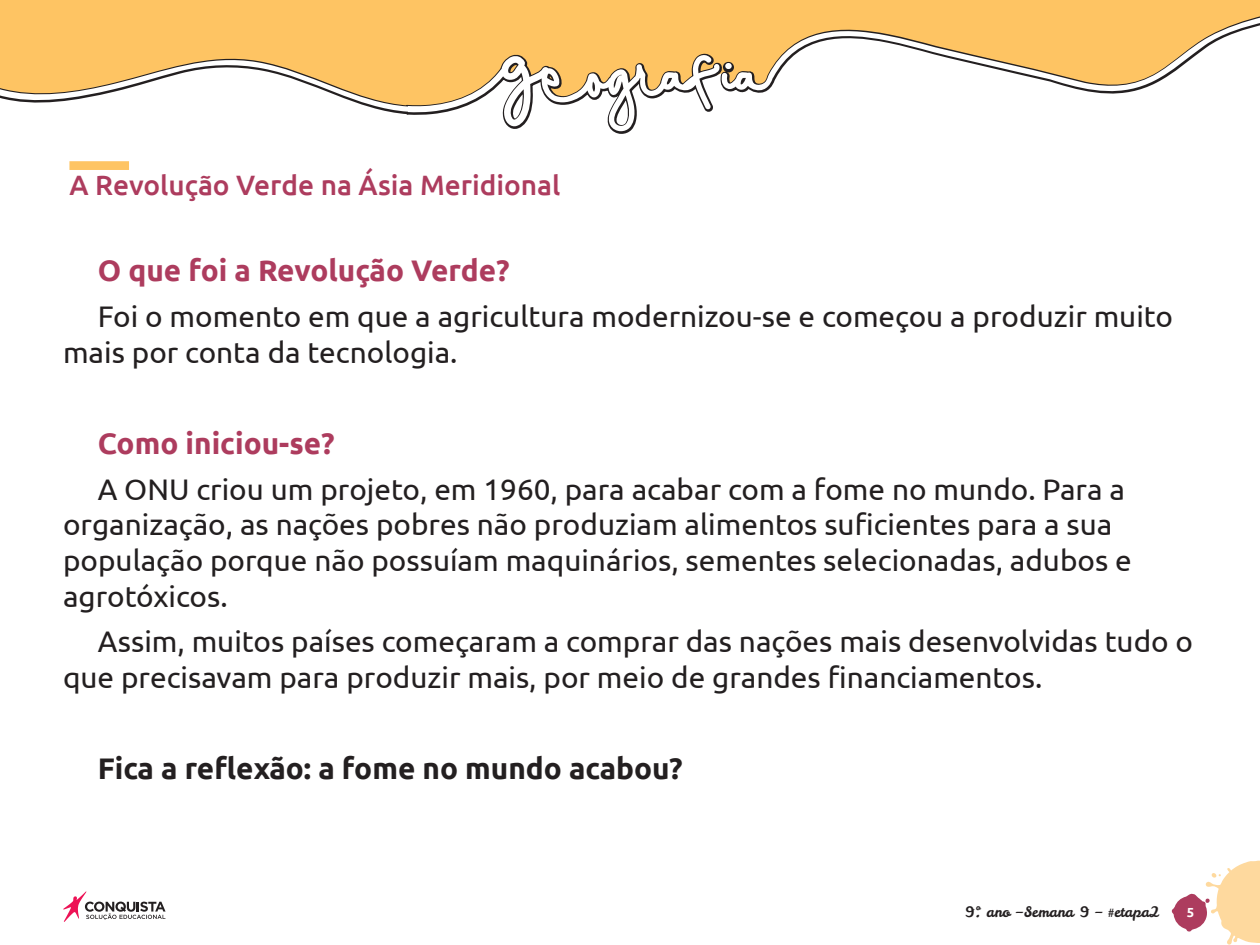
<style>
.page{position:relative;width:1260px;height:945px;background:#fff}
.page>*{position:absolute;margin:0;border:0;box-sizing:border-box;transform-origin:0 0}
._01_Texto_Geral{font:29.75px/35.7px "Ubuntu";color:#231f20}
._01_Texto_Geral-2{font:700 29.75px "Ubuntu";color:#ad3c5e}
._01_Texto_Geral-3{font:700 29.75px "Ubuntu";color:#231f20}
._03_Peso_3{font:500 28px "Ubuntu";color:#ad3c5e}
.t1{font:14.35px "Leckerli One";color:#231f20}
.t2{font:700 13.12px "Ubuntu";color:#fff}
</style>
<div class="page">
<svg style="left:1172px;top:861px;width:88px;height:84px"></svg>
<svg style="left:63px;top:891px;width:103px;height:31px"></svg>
<svg style="left:0;top:0;width:1260px;height:134px"></svg>
<svg style="left:0;top:16px;width:1260px;height:115px;fill:#fec463"></svg>
<div style="left:69px;top:161px;width:60px;height:9px;background:#fec463"></div>
<p class="_03_Peso_3" style="left:69px;top:168px;width:493px">A Revolução Verde na Ásia Meridional</p>
<p class="_01_Texto_Geral-2" style="left:98px;top:253px;width:413px">O que foi a Revolução Verde?</p>
<p class="_01_Texto_Geral" style="left:63px;top:298px;width:1112px;text-indent:35px">Foi o momento em que a agricultura modernizou-se e começou a produzir muito mais por conta da tecnologia.</p>
<p class="_01_Texto_Geral-2" style="left:98px;top:425px;width:239px">Como iniciou-se?</p>
<p class="_01_Texto_Geral" style="left:63px;top:470px;width:1070px;text-indent:35px">A ONU criou um projeto, em 1960, para acabar com a fome no mundo. Para a organização, as nações pobres não produziam alimentos suficientes para a sua população porque não possuíam maquinários, sementes selecionadas, adubos e agrotóxicos.</p>
<p class="_01_Texto_Geral" style="left:63px;top:623px;width:1132px;text-indent:35px">Assim, muitos países começaram a comprar das nações mais desenvolvidas tudo o que precisavam para produzir mais, por meio de grandes financiamentos.</p>
<p class="_01_Texto_Geral-3" style="left:98px;top:751px;width:586px">Fica a reflexão: a fome no mundo acabou?</p>
<p class="t1" style="left:965px;top:903px;width:196px">9º. ano –Semana 9 – #etapa2</p>
<p class="t2" style="left:1187px;top:905px;width:9px">5</p>
</div>
